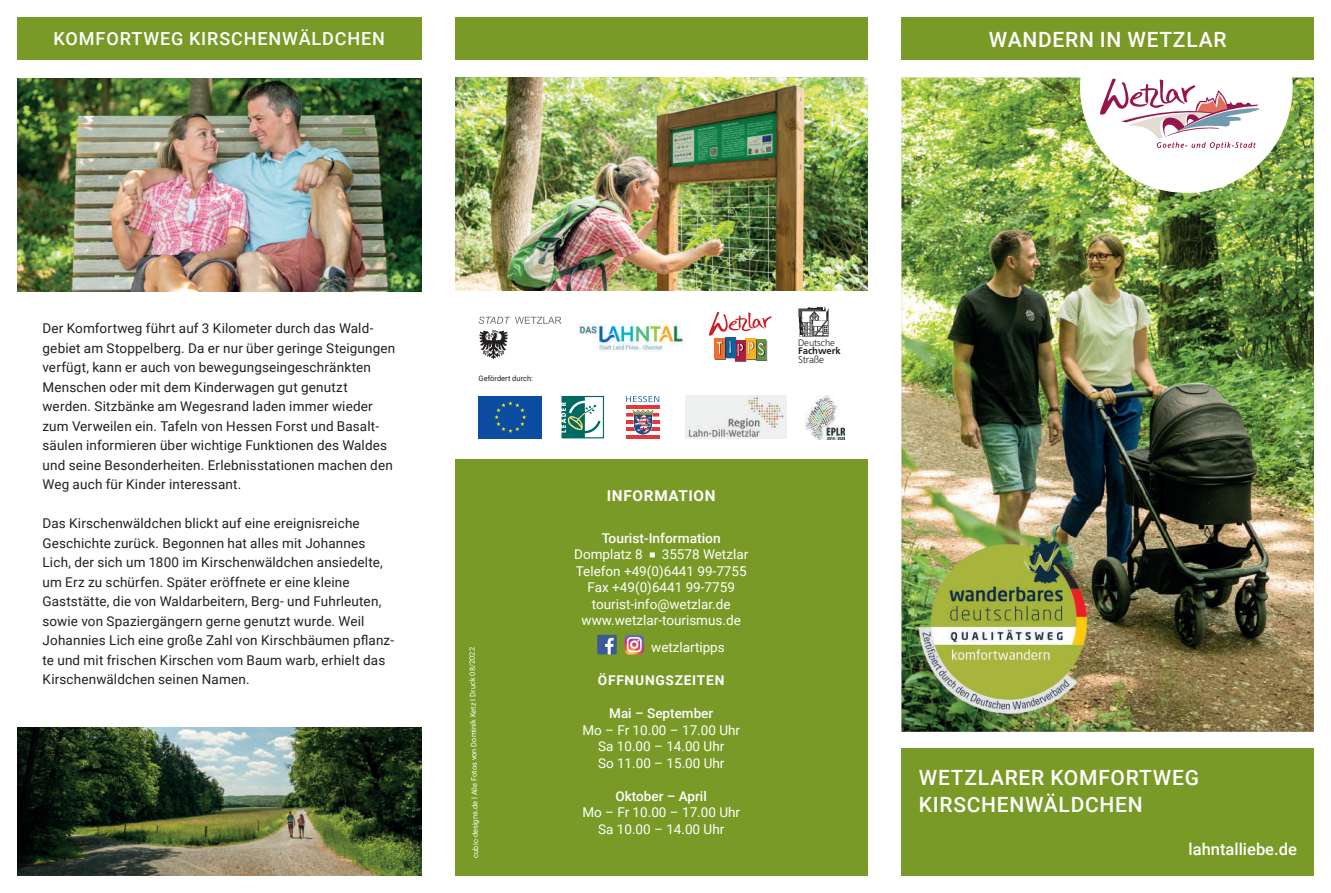
<style>
.page{position:relative;width:1331px;height:893px;background:#fff}
.page>*{position:absolute;margin:0;border:0;box-sizing:border-box;transform-origin:0 0}
.t1{font:500 21px/27px "Roboto";letter-spacing:.035em;color:#fff}
.t2{font:500 18px "Roboto";letter-spacing:.05em;color:#fff}
.t3{font:500 16.5px "Roboto";color:#fff}
.t4{font:700 15px "Roboto";letter-spacing:.05em;color:#fff}
.t5{font:13.5px/19.5px "Roboto";letter-spacing:.015em;color:#231f20}
.t6{font:13.5px/16.5px "Roboto";color:#fff;text-align:center}
.t7{font:500 13.5px "Roboto";color:#fff}
.t8{font:700 13.5px "Roboto";letter-spacing:.05em;color:#fff}
.t9{font:300 9.9px "Frutiger LT Std";letter-spacing:-.015em;color:#231f20}
.t10{font:700 9.6px "Frutiger LT Std";letter-spacing:-.005em;color:#231f20}
.t11{font:300 9.45px "Frutiger LT Std";letter-spacing:-.005em;color:#231f20}
.t12{font:7.5px "Roboto";color:#fff}
.t13{font:7.5px "Roboto";color:#231f20}
.s1{font-weight:500}
</style>
<div class="page">
<img style="left:901px;top:78px;width:413px;height:654px">
<div style="left:901px;top:748px;width:413px;height:128px;background:#799a27"></div>
<div style="left:901px;top:17px;width:413px;height:43px;background:#799a27"></div>
<svg style="left:1080px;top:77px;width:213px;height:116px"></svg>
<img style="left:455px;top:78px;width:412px;height:212px">
<div style="left:455px;top:460px;width:412px;height:416px;background:#799a27"></div>
<div style="left:597px;top:635px;width:20px;height:19px;background:#3c5a99"></div>
<svg style="left:605px;top:638px;width:9px;height:16px"></svg>
<svg style="left:624px;top:635px;width:20px;height:19px"></svg>
<div style="left:455px;top:17px;width:412px;height:43px;background:#799a27"></div>
<img style="left:17px;top:79px;width:405px;height:212px">
<div style="left:17px;top:17px;width:405px;height:43px;background:#799a27"></div>
<img style="left:17px;top:727px;width:405px;height:149px">
<img style="left:918px;top:537px;width:177px;height:183px">
<svg style="left:479px;top:317px;width:82px;height:7px"></svg>
<svg style="left:479px;top:330px;width:29px;height:29px"></svg>
<svg style="left:798px;top:306px;width:30px;height:31px"></svg>
<img style="left:755px;top:359px;width:12px;height:2px">
<img style="left:734px;top:359px;width:13px;height:3px">
<div style="left:735px;top:340px;width:10px;height:21px;background:#ae1d43"></div>
<img style="left:714px;top:359px;width:12px;height:1px">
<svg style="left:709px;top:312px;width:63px;height:47px"></svg>
<img style="left:576px;top:324px;width:107px;height:28px">
<svg style="left:561px;top:396px;width:43px;height:42px"></svg>
<hr style="left:626px;top:406px;width:33px;height:3px;background:#e1373d">
<svg style="left:626px;top:413px;width:33px;height:4px"></svg>
<hr style="left:626px;top:420px;width:33px;height:4px;background:#e1373d">
<hr style="left:626px;top:427px;width:33px;height:4px;background:#e1373d">
<hr style="left:626px;top:435px;width:33px;height:3px;background:#e1373d">
<svg style="left:632px;top:409px;width:22px;height:26px"></svg>
<svg style="left:626px;top:396px;width:33px;height:6px"></svg>
<img style="left:806px;top:395px;width:39px;height:44px">
<img style="left:685px;top:396px;width:101px;height:42px">
<svg style="left:478px;top:396px;width:64px;height:43px"></svg>
<div style="left:479px;top:396px;width:63px;height:42px;background:#0d4da1"></div>
<svg style="left:494px;top:401px;width:32px;height:32px"></svg>
<h2 class="t2" style="left:54px;top:26px;width:333px">KOMFORTWEG KIRSCHENWÄLDCHEN</h2>
<h1 class="t1" style="left:989px;top:26px;width:239px">WANDERN IN WETZLAR</h1>
<p class="t5" style="left:43px;top:318px;width:354px">Der Komfortweg führt auf 3 Kilometer durch das Wald&shy;gebiet am Stoppelberg. Da er nur über geringe Steigungen verfügt, kann er auch von bewegungseingeschränkten Menschen oder mit dem Kinderwagen gut genutzt werden. Sitzbänke am Wegesrand laden immer wieder zum Verweilen ein. Tafeln von Hessen Forst und Basalt&shy;säulen informieren über wichtige Funktionen des Waldes und seine Besonderheiten. Erlebnisstationen machen den Weg auch für Kinder interessant.</p>
<p class="t5" style="left:43px;top:513px;width:353px">Das Kirschenwäldchen blickt auf eine ereignisreiche Geschichte zurück. Begonnen hat alles mit Johannes Lich, der sich um 1800 im Kirschenwäldchen ansiedelte, um Erz zu schürfen. Später eröffnete er eine kleine Gaststätte, die von Waldarbeitern, Berg- und Fuhrleuten, sowie von Spaziergängern gerne genutzt wurde. Weil Johannies Lich eine große Zahl von Kirschbäumen pflanz&shy;te und mit frischen Kirschen vom Baum warb, erhielt das Kirschenwäldchen seinen Namen.</p>
<p class="t13" style="left:479px;top:373px;width:56px">Gefördert durch:</p>
<p class="t12" style="left:470px;top:858px;width:212px;rotate:-91deg">cubic-designs.de I Alle Fotos von Dominik Ketz I Druck 08/2022</p>
<p class="t4" style="left:607px;top:485px;width:110px">INFORMATION</p>
<p class="t6" style="left:574px;top:529px;width:175px"><span class="s1">Tourist-Information<br></span>Domplatz 8 ○ 35578 Wetzlar<br>Telefon +49(0)6441 99-7755<br>Fax +49(0)6441 99-7759 tourist-info@wetzlar.de www.wetzlar-tourismus.de</p>
<p class="t6" style="left:651px;top:639px;width:75px">wetzlartipps</p>
<p class="t8" style="left:598px;top:671px;width:128px">ÖFFNUNGSZEITEN</p>
<p class="t7" style="left:609px;top:704px;width:106px">Mai – September</p>
<p class="t6" style="left:582px;top:721px;width:159px">Mo – Fr 10.00 – 17.00 Uhr<br>Sa 10.00 – 14.00 Uhr<br>So 11.00 – 15.00 Uhr</p>
<p class="t7" style="left:616px;top:786px;width:93px">Oktober – April</p>
<p class="t6" style="left:582px;top:804px;width:159px">Mo – Fr 10.00 – 17.00 Uhr<br>Sa 10.00 – 14.00 Uhr</p>
<p class="t11" style="left:798px;top:337px;width:38px">Deutsche</p>
<p class="t10" style="left:798px;top:345px;width:44px">Fachwerk</p>
<p class="t9" style="left:798px;top:354px;width:28px">Straße</p>
<h1 class="t1" style="left:919px;top:763px;width:282px">WETZLARER KOMFORTWEG<br>KIRSCHENWÄLDCHEN</h1>
<p class="t3" style="left:1189px;top:837px;width:110px">lahntalliebe.de</p>
</div>
